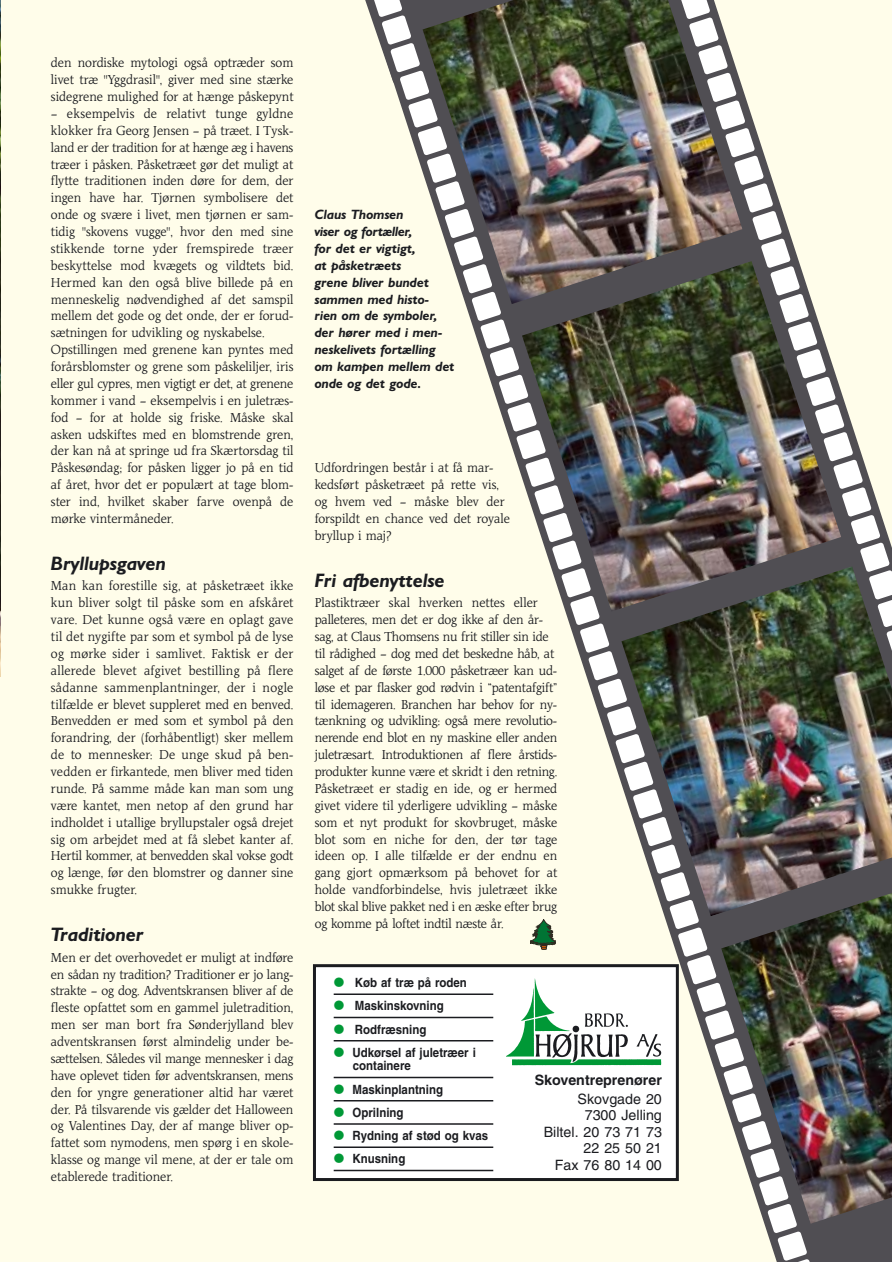
<style>
.page{position:relative;width:892px;height:1262px;background:#fff}
.page>*{position:absolute;margin:0;border:0;box-sizing:border-box;transform-origin:0 0}
.t1{font:italic 700 19.5px "Humanist 521 BT";color:#1b1c20}
.t2{font:14.25px/16.5px "Helvetica";color:#1b1c20;text-align:right}
.t3{font:700 14.25px "Helvetica";color:#1b1c20}
.t4{font:13.5px/16.8px "Jante T";color:#1b1c20;text-align:justify}
.t5{font:italic 700 13.5px/16.8px "Humanist 521 BT";color:#1b1c20}
.t6{font:700 12.75px/13.5px "Helvetica";color:#1b1c20;scale:.9 1}
.s1{font-weight:400;font-size:30px;color:#009836}
</style>
<div class="page">
<img style="left:0;top:0;width:891px;height:1262px">
<p class="t4" style="left:51px;top:55px;width:244px">den nordiske mytologi også optræder som livet træ "Yggdrasil", giver med sine stærke sidegrene mulighed for at hænge påskepynt</p>
<p class="t4" style="left:51px;top:106px;width:244px;text-align:left">– eksempelvis de relativt tunge gyldne klokker fra Georg Jensen – på træet. I Tysk&shy;land er der tradition for at hænge æg i havens træer i påsken. Påsketræet gør det muligt at flytte traditionen inden døre for dem, der ingen have har. Tjørnen symbolisere det onde og svære i livet, men tjørnen er sam&shy;tidig "skovens vugge", hvor den med sine stikkende torne yder fremspirede træer beskyttelse mod kvægets og vildtets bid.<br>Hermed kan den også blive billede på en menneskelig nødvendighed af det samspil mellem det gode og det onde, der er forud&shy;sætningen for udvikling og nyskabelse.<br>Opstillingen med grenene kan pyntes med forårsblomster og grene som påskeliljer, iris eller gul cypres, men vigtigt er det, at grenene kommer i vand – eksempelvis i en juletræs&shy;fod – for at holde sig friske. Måske skal asken udskiftes med en blomstrende gren, der kan nå at springe ud fra Skærtorsdag til Påskesøndag; for påsken ligger jo på en tid af året, hvor det er populært at tage blom&shy;ster ind, hvilket skaber farve ovenpå de mørke vintermåneder.</p>
<h1 class="t1" style="left:51px;top:556px;width:116px">Bryllupsgaven</h1>
<p class="t4" style="left:51px;top:579px;width:244px">Man kan forestille sig, at påsketræet ikke kun bliver solgt til påske som en afskåret vare. Det kunne også være en oplagt gave til det nygifte par som et symbol på de lyse og mørke sider i samlivet. Faktisk er der allerede blevet afgivet bestilling på flere sådanne sammenplantninger, der i nogle tilfælde er blevet suppleret med en benved.<br>Benvedden er med som et symbol på den forandring, der (forhåbentligt) sker mellem de to mennesker: De unge skud på ben&shy;vedden er firkantede, men bliver med tiden runde. På samme måde kan man som ung være kantet, men netop af den grund har indholdet i utallige bryllupstaler også drejet sig om arbejdet med at få slebet kanter af.<br>Hertil kommer, at benvedden skal vokse godt og længe, før den blomstrer og danner sine smukke frugter.</p>
<h1 class="t1" style="left:51px;top:928px;width:95px">Traditioner</h1>
<p class="t4" style="left:51px;top:950px;width:244px">Men er det overhovedet er muligt at indføre en sådan ny tradition? Traditioner er jo lang&shy;strakte – og dog. Adventskransen bliver af de fleste opfattet som en gammel juletradition, men ser man bort fra Sønderjylland blev adventskransen først almindelig under be&shy;sættelsen. Således vil mange mennesker i dag have oplevet tiden før adventskransen, mens den for yngre generationer altid har været der. På tilsvarende vis gælder det Halloween og Valentines Day, der af mange bliver op&shy;fattet som nymodens, men spørg i en skole&shy;klasse og mange vil mene, at der er tale om etablerede traditioner.</p>
<p class="t5" style="left:315px;top:208px;width:141px">Claus Thomsen<br>viser og fortæller,<br>for det er vigtigt,<br>at påsketræets<br>grene bliver bundet sammen med histo&shy;rien om de symboler, der hører med i men&shy;neskelivets fortælling om kampen mellem det onde og det gode.</p>
<p class="t4" style="left:315px;top:460px;width:197px;text-align:left">Udfordringen består i at få mar&shy;kedsført påsketræet på rette vis, og hvem ved – måske blev der forspildt en chance ved det royale bryllup i maj?</p>
<h1 class="t1" style="left:315px;top:573px;width:132px">Fri afbenyttelse</h1>
<p class="t4" style="left:315px;top:595px;width:244px;text-align:left">Plastiktræer skal hverken nettes eller palleteres, men det er dog ikke af den år&shy;sag, at Claus Thomsens nu frit stiller sin ide til rådighed – dog med det beskedne håb, at salget af de første 1.000 påsketræer kan ud&shy;løse et par flasker god rødvin i “patentafgift” til idemageren. Branchen har behov for ny&shy;tænkning og udvikling: også mere revolutio&shy;nerende end blot en ny maskine eller anden juletræsart. Introduktionen af flere årstids&shy;produkter kunne være et skridt i den retning.<br>Påsketræet er stadig en ide, og er hermed givet videre til yderligere udvikling – måske som et nyt produkt for skovbruget, måske blot som en niche for den, der tør tage ideen op. I alle tilfælde er der endnu en gang gjort opmærksom på behovet for at holde vandforbindelse, hvis juletræet ikke blot skal blive pakket ned i en æske efter brug og komme på loftet indtil næste år.</p>
<p class="t6" style="left:334px;top:977px;width:149px"><span class="s1">•</span> Køb af træ på roden</p>
<p class="t6" style="left:334px;top:1000px;width:124px"><span class="s1">•</span> Maskinskovning</p>
<p class="t6" style="left:334px;top:1024px;width:104px"><span class="s1">•</span> Rodfræsning</p>
<p class="t6" style="left:353px;top:1047px;width:138px;text-indent:-19px"><span class="s1">•</span> Udkørsel af juletræer i containere</p>
<p class="t6" style="left:334px;top:1084px;width:123px"><span class="s1">•</span> Maskinplantning</p>
<p class="t6" style="left:334px;top:1107px;width:79px"><span class="s1">•</span> Oprilning</p>
<p class="t6" style="left:334px;top:1130px;width:173px"><span class="s1">•</span> Rydning af stød og kvas</p>
<p class="t6" style="left:334px;top:1153px;width:81px"><span class="s1">•</span> Knusning</p>
<p class="t3" style="left:534px;top:1074px;width:129px">Skoventreprenører</p>
<p class="t2" style="left:543px;top:1092px;width:120px">Skovgade 20<br>7300 Jelling<br>Biltel. 20 73 71 73<br>22 25 50 21<br>Fax 76 80 14 00</p>
</div>
